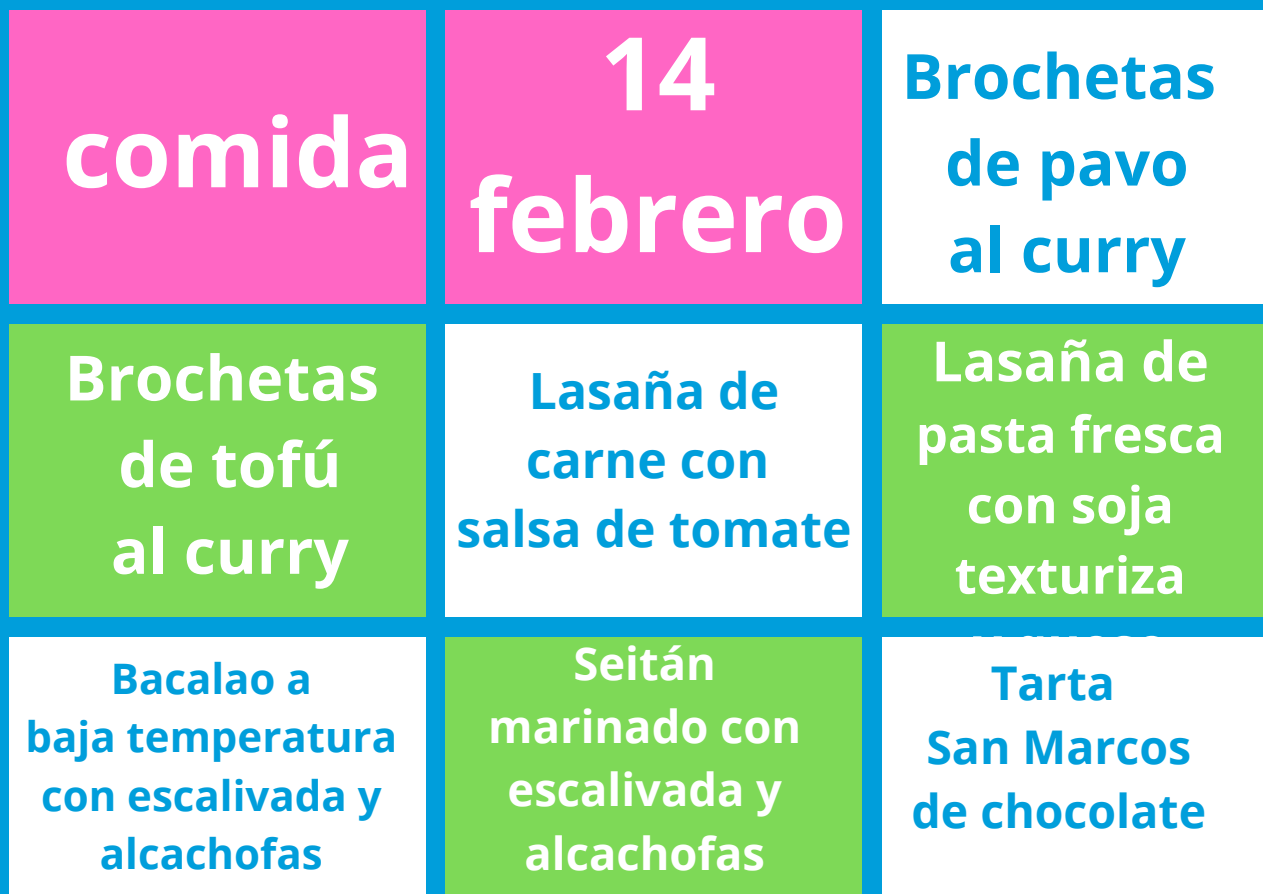
<style>
.page{position:relative;width:1263px;height:894px;background:#fff}
.page>*{position:absolute;margin:0;border:0;box-sizing:border-box;transform-origin:0 0}
.t1{font:700 101.55px "Open Sans";color:#fff}
.t2{font:700 96px "Open Sans";color:#fff}
.t3{font:700 62.4px "Open Sans";color:#009edb}
.t4{font:700 62.4px "Open Sans";color:#fff}
.t5{font:700 55.35px "Open Sans";color:#fff}
.t6{font:700 50.85px/70.3px "Open Sans";color:#fff;text-align:center}
.t7{font:700 49.95px "Open Sans";color:#009edb}
.t8{font:700 46.5px "Open Sans";color:#009edb}
.t9{font:700 45.3px/63px "Open Sans";color:#fff;text-align:center}
.t10{font:700 42px/58.5px "Open Sans";color:#009edb;text-align:center}
</style>
<div class="page">
<div style="left:0;top:0;width:1263px;height:893px;background:#009edb"></div>
<div style="left:9px;top:10px;width:416px;height:294px;background:#ff66c4"></div>
<div style="left:446px;top:10px;width:416px;height:294px;background:#ff66c4"></div>
<div style="left:882px;top:10px;width:381px;height:294px;background:#fff"></div>
<div style="left:9px;top:324px;width:416px;height:293px;background:#7ed957"></div>
<div style="left:446px;top:324px;width:416px;height:293px;background:#fff"></div>
<div style="left:882px;top:324px;width:381px;height:293px;background:#7ed957"></div>
<div style="left:9px;top:637px;width:416px;height:256px;background:#fff"></div>
<div style="left:446px;top:637px;width:416px;height:256px;background:#7ed957"></div>
<div style="left:882px;top:637px;width:381px;height:256px;background:#fff"></div>
<p class="t2" style="left:62px;top:85px;width:352px">comida</p>
<p class="t4" style="left:65px;top:333px;width:316px">Brochetas</p>
<p class="t4" style="left:118px;top:420px;width:225px">de tofú</p>
<p class="t4" style="left:111px;top:507px;width:239px">al curry</p>
<p class="t10" style="left:111px;top:648px;width:203px">Bacalao a</p>
<p class="t10" style="left:26px;top:706px;width:373px">baja temperatura con escalivada y alcachofas</p>
<p class="t1" style="left:600px;top:2px;width:117px">14</p>
<p class="t1" style="left:469px;top:143px;width:380px">febrero</p>
<p class="t7" style="left:529px;top:355px;width:252px">Lasaña de</p>
<p class="t7" style="left:526px;top:425px;width:245px">carne con</p>
<p class="t7" style="left:456px;top:494px;width:397px">salsa de tomate</p>
<p class="t9" style="left:574px;top:631px;width:144px">Seitán</p>
<p class="t9" style="left:488px;top:694px;width:315px">marinado con escalivada y alcachofas</p>
<p class="t3" style="left:902px;top:32px;width:316px">Brochetas</p>
<p class="t3" style="left:945px;top:119px;width:245px">de pavo</p>
<p class="t3" style="left:948px;top:205px;width:239px">al curry</p>
<p class="t5" style="left:932px;top:322px;width:279px">Lasaña de</p>
<p class="t6" style="left:916px;top:397px;width:311px">pasta fresca con soja texturiza</p>
<p class="t8" style="left:991px;top:650px;width:126px">Tarta</p>
<p class="t8" style="left:926px;top:714px;width:266px">San Marcos</p>
<p class="t8" style="left:911px;top:778px;width:296px">de chocolate</p>
</div>
